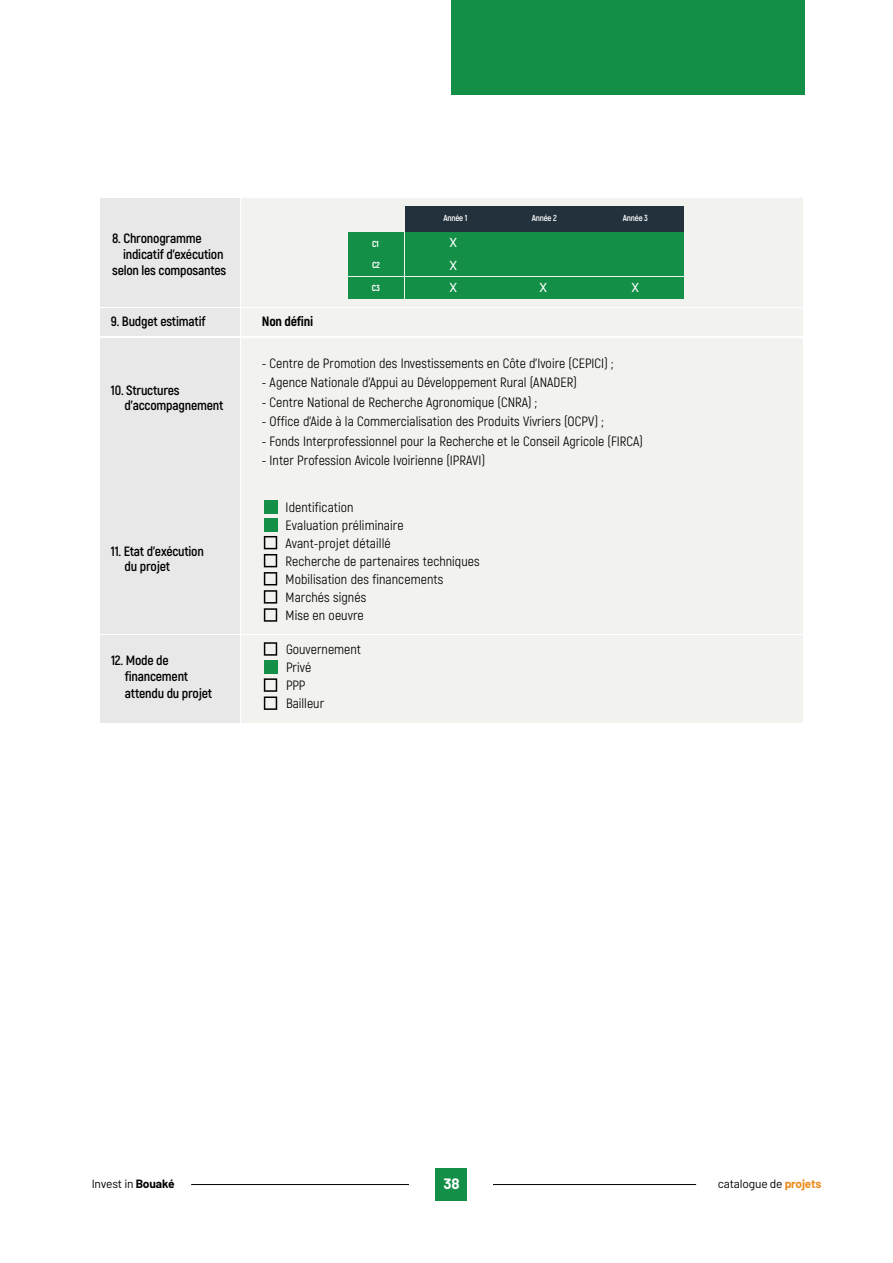
<style>
.page{position:relative;width:893px;height:1263px;background:#fff}
.page>*{position:absolute;margin:0;border:0;box-sizing:border-box;transform-origin:0 0}
.t1{font:700 15px "Barlow";color:#fff}
.t2{font:13.5px/18px "Akrobat";letter-spacing:.005em;color:#000}
.t3{font:700 13.5px/15px "Akrobat";letter-spacing:-.015em;color:#000}
.t4{font:800 13.5px "Akrobat";letter-spacing:-.015em;color:#000}
.t5{font:13.05px/22.8px "Poppins";color:#fff}
.t6{font:12px "Barlow";letter-spacing:-.015em;color:#000}
.t7{font:700 8.7px "Akrobat";letter-spacing:-.025em;color:#fff}
.t8{font:800 8.7px "Akrobat";color:#fff}
.s1{font-weight:700}
.s2{font-weight:700;color:#ed8d1d}
</style>
<div class="page">
<div style="left:451px;top:0;width:354px;height:94px;background:#138f47"></div>
<hr style="left:191px;top:1184px;width:505px;height:1px;background:#000">
<div style="left:435px;top:1168px;width:32px;height:33px;background:#138f47"></div>
<div style="left:410px;top:1165px;width:25px;height:39px;background:#fff"></div>
<div style="left:467px;top:1165px;width:26px;height:39px;background:#fff"></div>
<div style="left:100px;top:338px;width:139px;height:153px;background:#e8e8e8"></div>
<div style="left:241px;top:338px;width:562px;height:153px;background:#eeeeeb"></div>
<div style="left:100px;top:492px;width:139px;height:142px;background:#e8e8e8"></div>
<div style="left:241px;top:492px;width:562px;height:142px;background:#eeeeeb"></div>
<div style="left:100px;top:635px;width:139px;height:88px;background:#e8e8e8"></div>
<div style="left:241px;top:635px;width:562px;height:88px;background:#eeeeeb"></div>
<div style="left:264px;top:501px;width:13px;height:13px;background:#138f47"></div>
<div style="left:264px;top:518px;width:13px;height:14px;background:#138f47"></div>
<svg style="left:264px;top:536px;width:13px;height:86px"></svg>
<svg style="left:264px;top:642px;width:13px;height:14px"></svg>
<div style="left:264px;top:660px;width:13px;height:14px;background:#138f47"></div>
<svg style="left:264px;top:678px;width:13px;height:32px"></svg>
<div style="left:100px;top:308px;width:139px;height:28px;background:#e8e8e8"></div>
<div style="left:241px;top:308px;width:562px;height:28px;background:#eeeeeb"></div>
<div style="left:100px;top:198px;width:139px;height:109px;background:#e8e8e8"></div>
<div style="left:241px;top:198px;width:561px;height:109px;background:#eeeeeb"></div>
<div style="left:405px;top:206px;width:278px;height:26px;background:#23313c"></div>
<div style="left:348px;top:232px;width:56px;height:22px;background:#138f47"></div>
<div style="left:591px;top:232px;width:92px;height:22px;background:#138f47"></div>
<div style="left:498px;top:232px;width:92px;height:22px;background:#138f47"></div>
<div style="left:405px;top:232px;width:92px;height:22px;background:#138f47"></div>
<div style="left:348px;top:255px;width:56px;height:21px;background:#138f47"></div>
<div style="left:591px;top:255px;width:92px;height:21px;background:#138f47"></div>
<div style="left:498px;top:255px;width:92px;height:21px;background:#138f47"></div>
<div style="left:405px;top:255px;width:92px;height:21px;background:#138f47"></div>
<div style="left:348px;top:277px;width:56px;height:21px;background:#138f47"></div>
<div style="left:591px;top:277px;width:92px;height:21px;background:#138f47"></div>
<div style="left:498px;top:277px;width:92px;height:21px;background:#138f47"></div>
<div style="left:405px;top:277px;width:92px;height:21px;background:#138f47"></div>
<p class="t3" style="left:112px;top:230px;width:91px">8. Chronogramme</p>
<p class="t3" style="left:123px;top:247px;width:102px">indicatif d’exécution</p>
<p class="t3" style="left:112px;top:263px;width:116px">selon les composantes</p>
<p class="t3" style="left:111px;top:314px;width:96px">9. Budget estimatif</p>
<p class="t4" style="left:262px;top:315px;width:53px">Non défini</p>
<p class="t8" style="left:372px;top:240px;width:8px">C1</p>
<p class="t8" style="left:372px;top:261px;width:10px">C2</p>
<p class="t8" style="left:372px;top:284px;width:10px">C3</p>
<p class="t7" style="left:443px;top:213px;width:26px">Année 1</p>
<p class="t7" style="left:532px;top:213px;width:27px">Année 2</p>
<p class="t7" style="left:623px;top:213px;width:27px">Année 3</p>
<p class="t5" style="left:449px;top:231px;width:10px">X</p>
<p class="t5" style="left:449px;top:254px;width:10px">X<br>X</p>
<p class="t5" style="left:539px;top:276px;width:10px">X</p>
<p class="t5" style="left:631px;top:276px;width:10px">X</p>
<p class="t3" style="left:125px;top:382px;width:100px;text-indent:-14px">10. Structures d’accompagnement</p>
<p class="t3" style="left:125px;top:543px;width:81px;text-indent:-14px">11. Etat d’exécution du projet</p>
<p class="t2" style="left:262px;top:354px;width:353px">- Centre de Promotion des Investissements en Côte d’Ivoire (CEPICI) ;</p>
<p class="t2" style="left:262px;top:373px;width:316px">- Agence Nationale d’Appui au Développement Rural (ANADER)</p>
<p class="t2" style="left:262px;top:393px;width:277px">- Centre National de Recherche Agronomique (CNRA) ;</p>
<p class="t2" style="left:262px;top:412px;width:343px">- Office d’Aide à la Commercialisation des Produits Vivriers (OCPV) ;</p>
<p class="t2" style="left:262px;top:432px;width:382px">- Fonds Interprofessionnel pour la Recherche et le Conseil Agricole (FIRCA)</p>
<p class="t2" style="left:262px;top:451px;width:225px">- Inter Profession Avicole Ivoirienne (IPRAVI)</p>
<p class="t2" style="left:286px;top:498px;width:196px">Identification<br>Evaluation préliminaire<br>Avant-projet détaillé<br>Recherche de partenaires techniques<br>Mobilisation des financements<br>Marchés signés<br>Mise en oeuvre</p>
<p class="t3" style="left:125px;top:652px;width:89px;line-height:16.5px;text-indent:-14px">12. Mode de financement attendu du projet</p>
<p class="t2" style="left:286px;top:641px;width:76px">Gouvernement<br>Privé<br>PPP<br>Bailleur</p>
<p class="t6" style="left:92px;top:1177px;width:85px">Invest in <span class="s1">Bouaké</span></p>
<p class="t1" style="left:444px;top:1175px;width:18px">38</p>
<p class="t6" style="left:718px;top:1177px;width:105px">catalogue de <span class="s2">projets</span></p>
</div>
